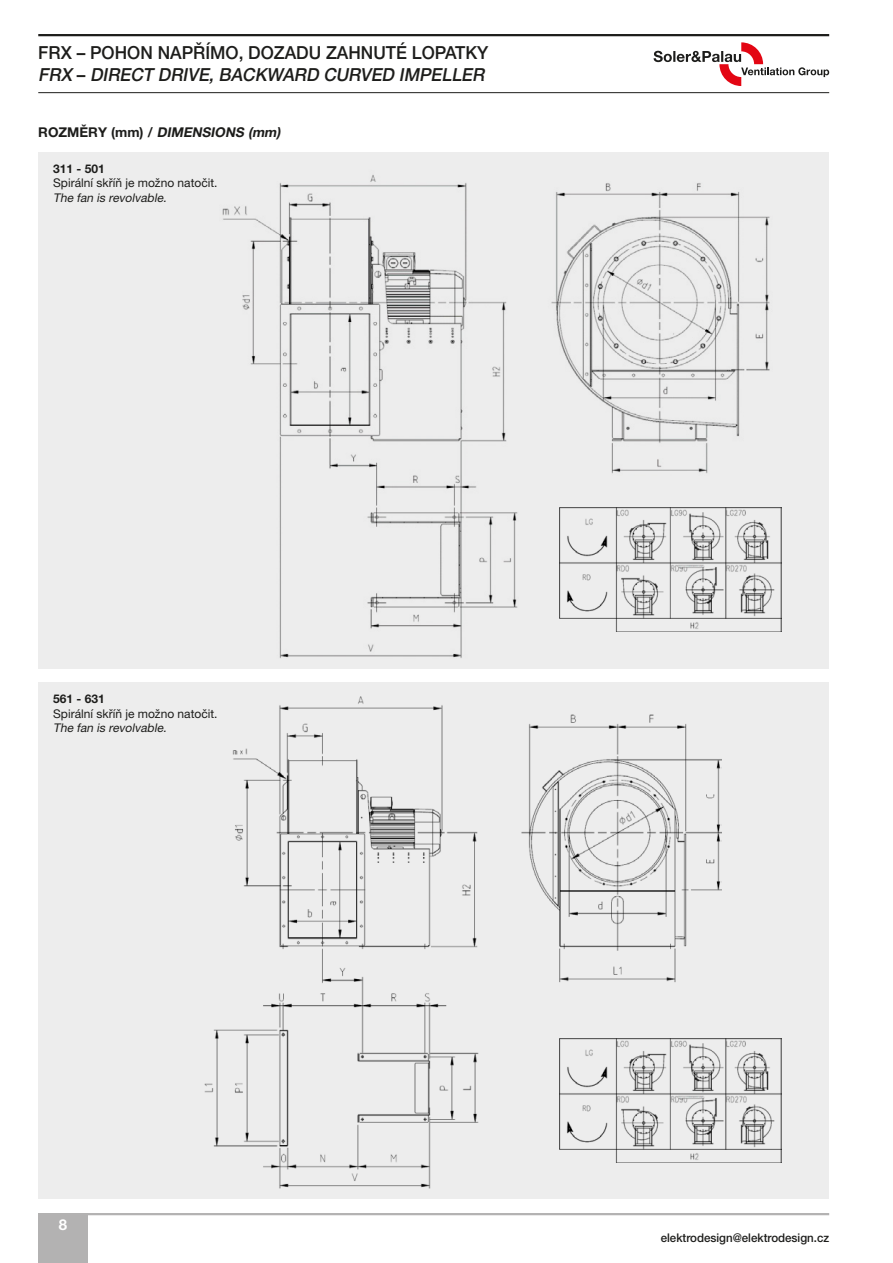
<style>
.page{position:relative;width:893px;height:1263px;background:#fff}
.page>*{position:absolute;margin:0;border:0;box-sizing:border-box;transform-origin:0 0}
.t1{font:500 18px/22.5px "Helvetica Neue LT Pro";color:#1d1d1b;scale:.96 1}
.t2{font:700 15px "Helvetica Neue LT Pro";color:#fff}
.t3{font:italic 700 13.5px "Helvetica Neue LT Pro";color:#1d1d1b}
.t4{font:12px "Helvetica Neue LT Pro";color:#1d1d1b}
.t5{font:italic 12px "Helvetica Neue LT Pro";color:#1d1d1b}
.t6{font:500 12px "Helvetica Neue LT Pro";color:#1d1d1b;scale:.96 1}
.t7{font:700 12px "Helvetica Neue LT Pro";color:#1d1d1b}
.s1{font-style:italic}
.s2{font-style:normal}
</style>
<div class="page">
<hr style="left:38px;top:1213px;width:791px;height:2px;background:#b3b2b2">
<div style="left:38px;top:1214px;width:49px;height:49px;background:#b3b2b2"></div>
<hr style="left:38px;top:34px;width:791px;height:2px;background:#1d1d1b">
<hr style="left:38px;top:92px;width:791px;height:1px;background:#1d1d1b">
<svg style="left:653px;top:42px;width:176px;height:44px"></svg>
<div style="left:38px;top:152px;width:791px;height:517px;background:#ededed"></div>
<div style="left:38px;top:682px;width:791px;height:517px;background:#ededed"></div>
<img style="left:222px;top:175px;width:560px;height:483px">
<img style="left:205px;top:696px;width:517px;height:492px">
<img style="left:560px;top:507px;width:221px;height:124px">
<img style="left:560px;top:1038px;width:221px;height:124px">
<p class="t1" style="left:38px;top:41px;width:470px">FRX – POHON NAPŘÍMO, DOZADU ZAHNUTÉ LOPATKY<br><span class="s1">FRX</span> – <span class="s1">DIRECT DRIVE, BACKWARD CURVED IMPELLER</span></p>
<p class="t3" style="left:38px;top:124px;width:244px"><span class="s2">R O Z M Ě RY ( m m ) /</span> DIMENSIONS (mm)</p>
<p class="t7" style="left:53px;top:161px;width:53px">311 - 501</p>
<p class="t4" style="left:53px;top:176px;width:166px">Spirální skříň je možno natočit.</p>
<p class="t5" style="left:53px;top:190px;width:117px">The fan is revolvable.</p>
<p class="t7" style="left:53px;top:692px;width:53px">561 - 631</p>
<p class="t4" style="left:53px;top:706px;width:166px">Spirální skříň je možno natočit.</p>
<p class="t5" style="left:53px;top:721px;width:117px">The fan is revolvable.</p>
<p class="t2" style="left:59px;top:1215px;width:10px">8</p>
<p class="t6" style="left:661px;top:1230px;width:177px">elektrodesign@elektrodesign.cz</p>
</div>
